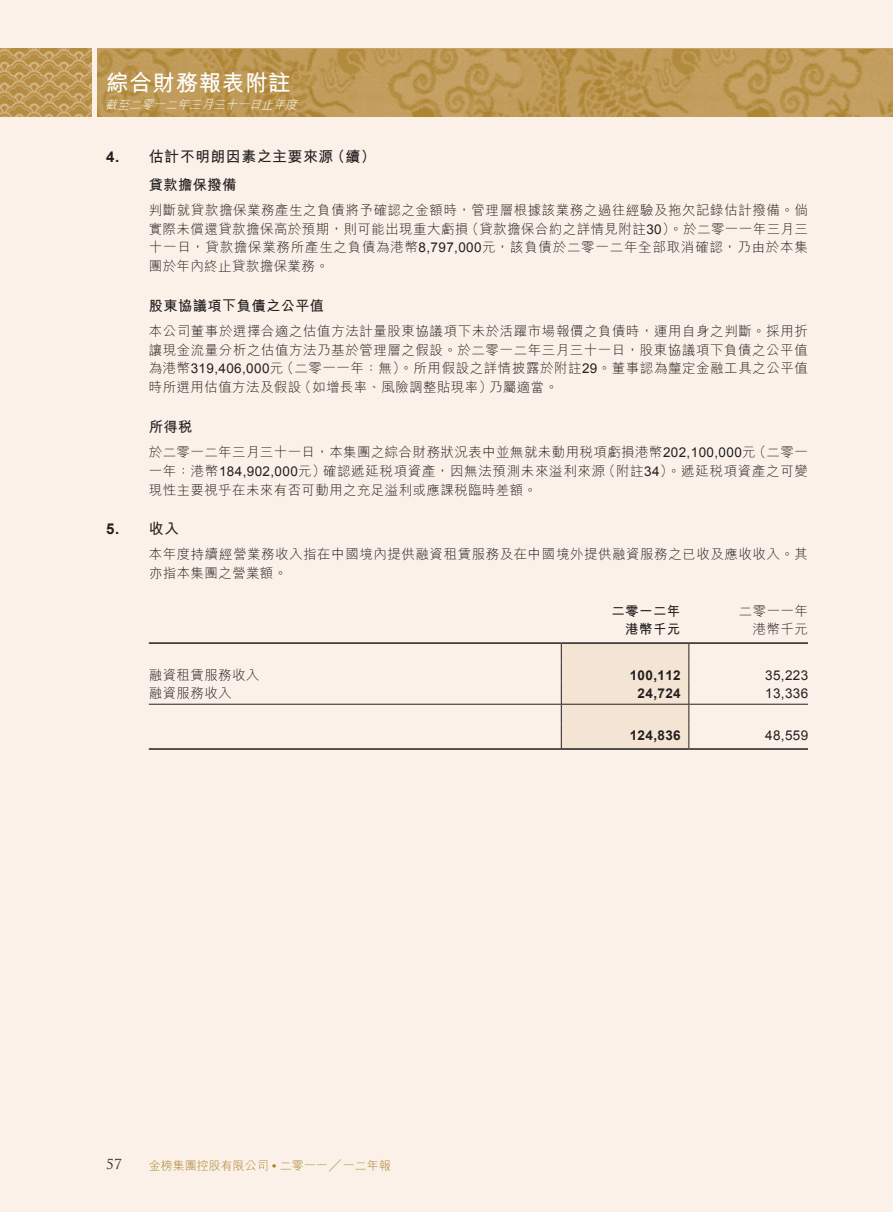
<style>
.page{position:relative;width:893px;height:1212px;background:#fbf1e9}
.page>*{position:absolute;margin:0;border:0;box-sizing:border-box;transform-origin:0 0}
.t1{font:700 22.5px "M Hei HK";letter-spacing:.03em;color:#fff}
.t2{font:700 15px "M Hei HK";letter-spacing:.03em;color:#231f20}
.t3{font:700 15px "Arial";color:#231f20}
.t4{font:700 14.25px "M Hei HK";letter-spacing:.03em;color:#231f20}
.t5{font:300 13.5px/18.8px "M Hei HK";letter-spacing:.04em;color:#231f20}
.t6{font:13.5px "Arial";letter-spacing:.03em;color:#231f20}
.t7{font:700 13.5px "Arial";letter-spacing:.03em;color:#231f20}
.t8{font:700 13.5px "M Hei HK";letter-spacing:.03em;color:#231f20}
.t9{font:13.5px "Trajan Pro";color:#231f20}
.t10{font:300 12px "M Hei HK";color:#aa822c}
.t11{font:italic 300 12px "M Hei HK";color:#fff}
.s1{font-family:"Arial";font-weight:400}
.s2{font-family:"M Hei HK";font-weight:300}
.s3{font-family:"Arial";font-weight:700}
</style>
<div class="page">
<img style="left:98px;top:50px;width:795px;height:67px">
<img style="left:0;top:49px;width:91px;height:68px">
<div style="left:561px;top:644px;width:128px;height:106px;background:#f3e4d4"></div>
<hr style="left:149px;top:642px;width:412px;height:2px;background:#231f20">
<hr style="left:561px;top:642px;width:128px;height:2px;background:#231f20">
<hr style="left:689px;top:642px;width:119px;height:2px;background:#231f20">
<hr style="left:149px;top:704px;width:412px;height:1px;background:#231f20">
<hr style="left:562px;top:704px;width:126px;height:1px;background:#231f20">
<hr style="left:689px;top:704px;width:119px;height:1px;background:#231f20">
<hr style="left:149px;top:748px;width:412px;height:2px;background:#231f20">
<hr style="left:562px;top:748px;width:126px;height:2px;background:#231f20">
<hr style="left:689px;top:748px;width:119px;height:2px;background:#231f20">
<h1 class="t1" style="left:106px;top:67px;width:186px">綜合財務報表附註</h1>
<p class="t11" style="left:105px;top:96px;width:198px">截至二零一二年三月三十一日止年度</p>
<p class="t3" style="left:106px;top:147px;width:14px">4.</p>
<p class="t3" style="left:106px;top:519px;width:14px">5.</p>
<p class="t2" style="left:149px;top:146px;width:186px">估計不明朗因素之主要來源</p>
<p class="t2" style="left:330px;top:146px;width:47px">（續(</p>
<p class="t4" style="left:149px;top:174px;width:89px">貸款擔保撥備</p>
<p class="t5" style="left:149px;top:200px;width:661px;text-align:right">判斷就貸款擔保業務產生之負債將予確認之金額時，管理層根據該業務之過往經驗及拖欠記錄估計撥備。倘（貸款擔保合約之詳情見附註<span class="s1">30</span>）。於二零一一年三月三</p>
<p class="t5" style="left:149px;top:219px;width:661px">實際未償還貸款擔保高於預期，則可能出現重大虧損<br>十一日，貸款擔保業務所產生之負債為港幣<span class="s1">8,797,000</span>元，該負債於二零一二年全部取消確認，乃由於本集團於年內終止貸款擔保業務。</p>
<p class="t4" style="left:149px;top:295px;width:177px">股東協議項下負債之公平值</p>
<p class="t5" style="left:149px;top:321px;width:661px;text-align:right">本公司董事於選擇合適之估值方法計量股東協議項下未於活躍市場報價之負債時，運用自身之判斷。採用折讓現金流量分析之估值方法乃基於管理層之假設。於二零一二年三月三十一日，股東協議項下負債之公平值（二零一一年：無）。所用假設之詳情披露於附註<span class="s1">29</span>。董事認為釐定金融工具之公平值</p>
<p class="t6" style="left:149px;top:360px;width:136px"><span class="s2">為港幣</span>319,406,000<span class="s2">元</span></p>
<p class="t5" style="left:298px;top:377px;width:195px">（如增長率、風險調整貼現率）</p>
<p class="t5" style="left:149px;top:377px;width:154px">時所選用估值方法及假設</p>
<p class="t4" style="left:149px;top:416px;width:45px">所得稅</p>
<p class="t5" style="left:489px;top:377px;width:71px">乃屬適當。</p>
<p class="t5" style="left:753px;top:442px;width:57px">（二零一</p>
<p class="t5" style="left:602px;top:442px;width:207px;text-indent:-453px">於二零一二年三月三十一日，本集團之綜合財務狀況表中並無就未動用稅項虧損港幣<span class="s1">202,100,000</span>元<br>（附註<span class="s1">34</span>）。遞延稅項資產之可變</p>
<p class="t6" style="left:149px;top:462px;width:178px"><span class="s2">一年：港幣</span>184,902,000<span class="s2">元）</span></p>
<p class="t5" style="left:149px;top:480px;width:390px">現性主要視乎在未來有否可動用之充足溢利或應課稅臨時差額。</p>
<p class="t2" style="left:149px;top:518px;width:32px">收入</p>
<p class="t5" style="left:323px;top:461px;width:284px">確認遞延稅項資產，因無法預測未來溢利來源</p>
<p class="t5" style="left:149px;top:545px;width:661px">本年度持續經營業務收入指在中國境內提供融資租賃服務及在中國境外提供融資服務之已收及應收收入。其亦指本集團之營業額。</p>
<p class="t5" style="left:739px;top:601px;width:71px">二零一一年</p>
<p class="t8" style="left:611px;top:601px;width:71px">二零一二年</p>
<p class="t5" style="left:149px;top:665px;width:112px">融資租賃服務收入</p>
<p class="t5" style="left:149px;top:683px;width:84px">融資服務收入</p>
<p class="t8" style="left:625px;top:620px;width:57px">港幣千元</p>
<p class="t5" style="left:753px;top:620px;width:57px">港幣千元</p>
<p class="t7" style="left:630px;top:666px;width:53px">100,112</p>
<p class="t6" style="left:765px;top:666px;width:45px">35,223</p>
<p class="t7" style="left:638px;top:685px;width:45px">24,724</p>
<p class="t6" style="left:765px;top:685px;width:45px">13,336</p>
<p class="t7" style="left:630px;top:727px;width:53px">124,836</p>
<p class="t6" style="left:765px;top:727px;width:45px">48,559</p>
<p class="t9" style="left:106px;top:1155px;width:17px">57</p>
<p class="t10" style="left:149px;top:1157px;width:243px">金榜集團控股有限公司 <span class="s3">•</span> 二零一一 ╱一二年報</p>
</div>
